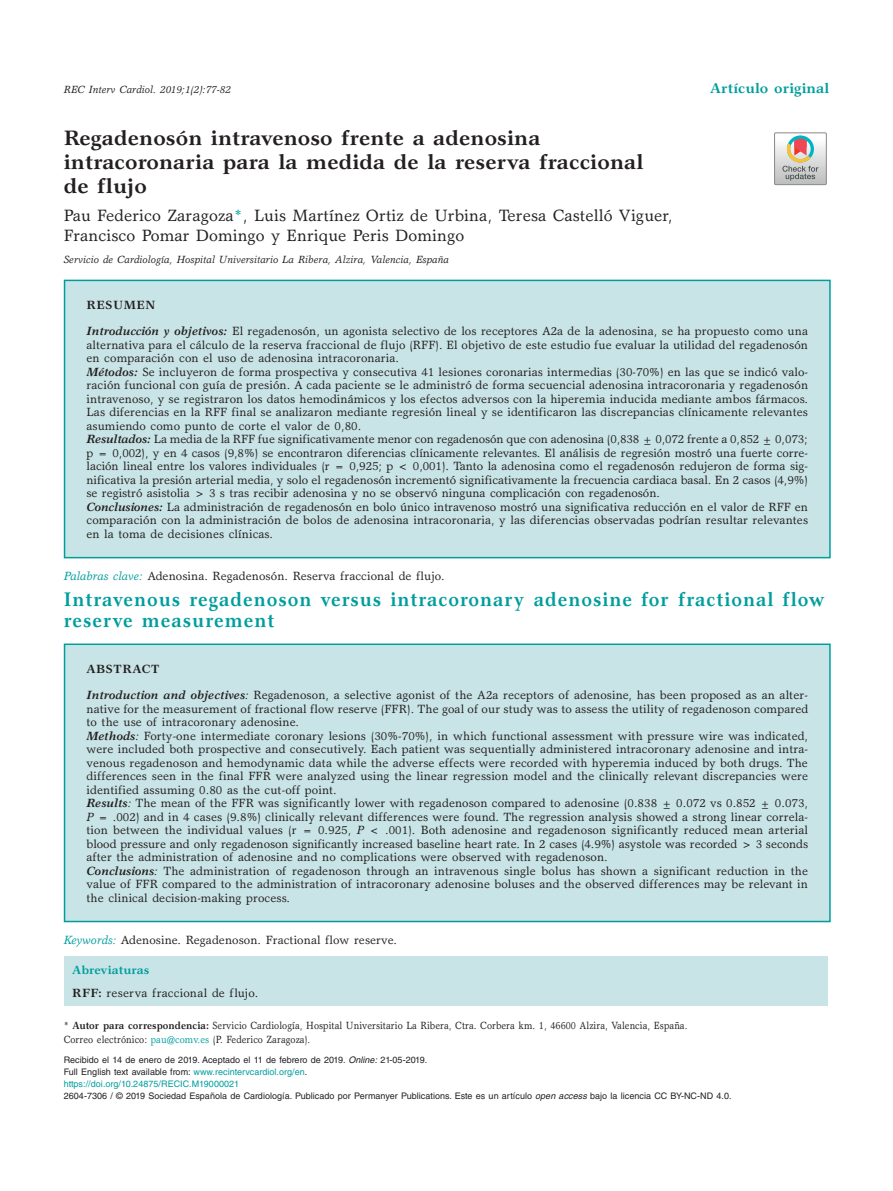
<style>
.page{position:relative;width:893px;height:1191px;background:#fff}
.page>*{position:absolute;margin:0;border:0;box-sizing:border-box;transform-origin:0 0}
.t1{font:700 21px/24px "Garth Graphic Std";letter-spacing:.005em;color:#231f20}
.t2{font:700 19.8px/21px "Garth Graphic Std";letter-spacing:.055em;color:#009d9d;scale:.91 1}
.t3{font:16.5px/19.5px "Garth Graphic Std";letter-spacing:.005em;color:#231f20}
.t4{font:700 14.25px "Garth Graphic Std";letter-spacing:.005em;color:#009d9d}
.t5{font:12px/13.5px "Garth Graphic Std";letter-spacing:.005em;color:#231f20}
.t6{font:10.5px/13.5px "Garth Graphic Std";letter-spacing:.005em;color:#231f20;scale:.9 1}
.t7{font:italic 10.5px "Garth Graphic Std";letter-spacing:.005em;color:#231f20}
.t8{font:9px/12px "Helvetica LT Std";letter-spacing:.005em;color:#231f20}
.s1{color:#009d9d}
.s2{font-weight:700}
.s3{font-weight:700;font-style:italic}
.s4{font-style:italic;color:#009d9d}
.s5{font-style:italic}
.s6{font-weight:700;color:#009d9d}
</style>
<div class="page">
<svg style="left:774px;top:133px;width:52px;height:52px"></svg>
<div style="left:65px;top:280px;width:765px;height:277px;background:#c9e4e6"></div>
<div style="left:64px;top:280px;width:767px;height:278px;border:2px solid #009d9d"></div>
<div style="left:65px;top:644px;width:765px;height:277px;background:#c9e4e6"></div>
<div style="left:64px;top:643px;width:767px;height:279px;border:2px solid #009d9d"></div>
<div style="left:64px;top:956px;width:764px;height:49px;background:#c9e4e6"></div>
<p class="t7" style="left:64px;top:83px;width:169px">REC Interv Cardiol. 2019;1(2):77-82</p>
<p class="t4" style="left:710px;top:79px;width:120px">Artículo original</p>
<h1 class="t1" style="left:64px;top:126px;width:581px">Regadenosón intravenoso frente a adenosina intracoronaria para la medida de la reserva fraccional de flujo</h1>
<h3 class="t3" style="left:64px;top:205px;width:611px">Pau Federico Zaragoza<span class="s1">*</span>, Luis Martínez Ortiz de Urbina, Teresa Castelló Viguer,<br>Francisco Pomar Domingo y Enrique Peris Domingo</h3>
<p class="t7" style="left:64px;top:253px;width:387px">Servicio de Cardiología, Hospital Universitario La Ribera, Alzira, Valencia, España</p>
<p class="t5" style="left:87px;top:291px;width:723px;line-height:26.2px"><span class="s2">RESUMEN<br></span><span class="s3">Introducción y objetivos:</span> El regadenosón, un agonista selectivo de los receptores A2a de la adenosina, se ha propuesto como una</p>
<p class="t5" style="left:87px;top:338px;width:723px">alternativa para el cálculo de la reserva fraccional de flujo (RFF). El objetivo de este estudio fue evaluar la utilidad del regadenosón en comparación con el uso de adenosina intracoronaria.<br><span class="s3">Métodos:</span> Se incluyeron de forma prospectiva y consecutiva 41 lesiones coronarias intermedias (30-70%) en las que se indicó valo&shy;ración funcional con guía de presión. A cada paciente se le administró de forma secuencial adenosina intracoronaria y regadenosón intravenoso, y se registraron los datos hemodinámicos y los efectos adversos con la hiperemia inducida mediante ambos fármacos.<br>Las diferencias en la RFF final se analizaron mediante regresión lineal y se identificaron las discrepancias clínicamente relevantes asumiendo como punto de corte el valor de 0,80.<br><span class="s3">Resultados:</span> La media de la RFF fue significativamente menor con regadenosón que con adenosina (0,838 ± 0,072 frente a 0,852 ± 0,073; p = 0,002), y en 4 casos (9,8%) se encontraron diferencias clínicamente relevantes. El análisis de regresión mostró una fuerte corre&shy;lación lineal entre los valores individuales (r = 0,925; p &lt; 0,001). Tanto la adenosina como el regadenosón redujeron de forma sig&shy;nificativa la presión arterial media, y solo el regadenosón incrementó significativamente la frecuencia cardiaca basal. En 2 casos (4,9%) se registró asistolia &gt; 3 s tras recibir adenosina y no se observó ninguna complicación con regadenosón.<br><span class="s3">Conclusiones:</span> La administración de regadenosón en bolo único intravenoso mostró una significativa reducción en el valor de RFF en comparación con la administración de bolos de adenosina intracoronaria, y las diferencias observadas podrían resultar relevantes en la toma de decisiones clínicas.</p>
<p class="t5" style="left:64px;top:569px;width:382px"><span class="s4">Palabras clave:</span> Adenosina. Regadenosón. Reserva fraccional de flujo.</p>
<h2 class="t2" style="left:64px;top:588px;width:838px">Intravenous regadenoson versus intracoronary adenosine for fractional flow reserve measurement</h2>
<p class="t5" style="left:87px;top:655px;width:723px;line-height:26.2px"><span class="s2">ABSTRACT<br></span><span class="s3">Introduction and objectives</span><span class="s5">:</span> Regadenoson, a selective agonist of the A2a receptors of adenosine, has been proposed as an alter-</p>
<p class="t5" style="left:87px;top:701px;width:723px">native for the measurement of fractional flow reserve (FFR). The goal of our study was to assess the utility of regadenoson compared to the use of intracoronary adenosine.<br><span class="s3">Methods</span><span class="s5">:</span> Forty-one intermediate coronary lesions (30%-70%), in which functional assessment with pressure wire was indicated, were included both prospective and consecutively. Each patient was sequentially administered intracoronary adenosine and intra&shy;venous regadenoson and hemodynamic data while the adverse effects were recorded with hyperemia induced by both drugs. The differences seen in the final FFR were analyzed using the linear regression model and the clinically relevant discrepancies were identified assuming 0.80 as the cut-off point.<br><span class="s3">Results</span><span class="s5">:</span> The mean of the FFR was significantly lower with regadenoson compared to adenosine (0.838 ± 0.072 vs 0.852 ± 0.073, <span class="s5">P</span> = .002) and in 4 cases (9.8%) clinically relevant differences were found. The regression analysis showed a strong linear correla&shy;tion between the individual values (r = 0.925, <span class="s5">P</span> &lt; .001). Both adenosine and regadenoson significantly reduced mean arterial blood pressure and only regadenoson significantly increased baseline heart rate. In 2 cases (4.9%) asystole was recorded &gt; 3 seconds after the administration of adenosine and no complications were observed with regadenoson.<br><span class="s3">Conclusions</span><span class="s5">:</span> The administration of regadenoson through an intravenous single bolus has shown a significant reduction in the value of FFR compared to the administration of intracoronary adenosine boluses and the observed differences may be relevant in the clinical decision-making process.</p>
<p class="t5" style="left:64px;top:932px;width:335px"><span class="s4">Keywords:</span> Adenosine. Regadenoson. Fractional flow reserve.</p>
<p class="t5" style="left:72px;top:957px;width:188px;line-height:23.5px"><span class="s6">Abreviaturas<br></span><span class="s2">RFF:</span> reserva fraccional de flujo.</p>
<p class="t6" style="left:64px;top:1018px;width:695px">* <span class="s2">Autor para correspondencia:</span> Servicio Cardiología, Hospital Universitario La Ribera, Ctra. Corbera km. 1, 46600 Alzira, Valencia, España.<br>Correo electrónico: <span class="s1">pau@comv.es</span> (P. Federico Zaragoza).</p>
<p class="t8" style="left:64px;top:1054px;width:669px">Recibido el 14 de enero de 2019. Aceptado el 11 de febrero de 2019. <span class="s5">Online:</span> 21-05-2019.<br>Full English text available from: <span class="s1">www.recintervcardiol.org/en</span>.<br><span class="s1">https://doi.org/10.24875/RECIC.M19000021<br></span>2604-7306 / © 2019 Sociedad Española de Cardiología. Publicado por Permanyer Publications. Este es un artículo <span class="s5">open access</span> bajo la licencia CC BY-NC-ND 4.0.</p>
</div>
